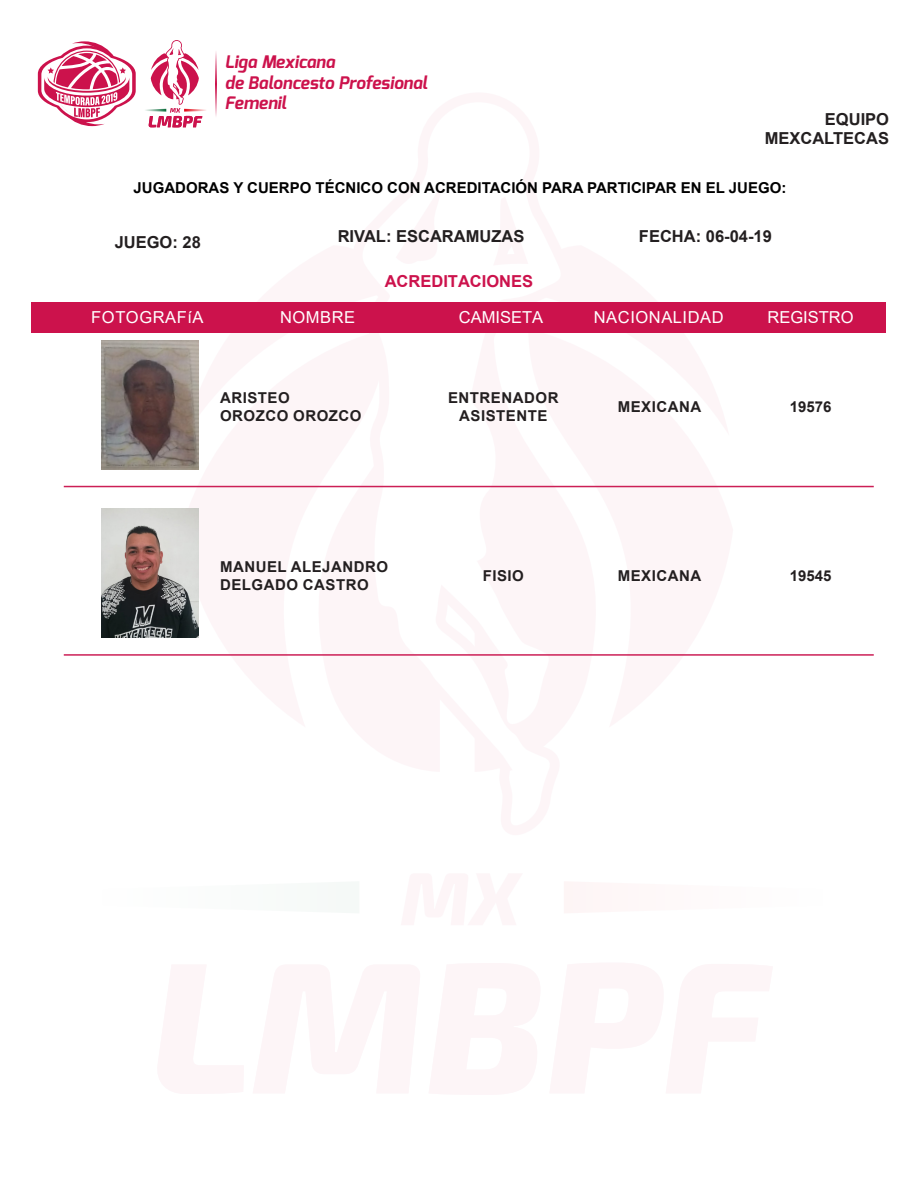
<style>
.page{position:relative;width:918px;height:1188px;background:#fff}
.page>*{position:absolute;margin:0;border:0;box-sizing:border-box;transform-origin:0 0}
.t1{font:italic 700 17.25px/20.9px "Exo";color:#cc124c}
.t2{font:700 16.5px/19.8px "Arial";color:#231f20;text-align:right}
.t3{font:16.5px "Arial";letter-spacing:.035em;color:#fff}
.t4{font:16.5px "Arial";color:#fff}
.t5{font:700 16.5px "Arial";color:#cc124c}
.t6{font:700 15px/18px "Arial";letter-spacing:.035em;color:#231f20;text-align:center}
.t7{font:700 15px "Arial";color:#000}
</style>
<div class="page">
<svg style="left:181px;top:302px;width:552px;height:336px;fill:#fdf5f7"></svg>
<svg style="left:349px;top:302px;width:223px;height:336px;fill:#fdf5f7"></svg>
<svg style="left:360px;top:302px;width:203px;height:336px"></svg>
<div style="left:32px;top:303px;width:854px;height:30px;background:#cc124c"></div>
<svg style="left:145px;top:40px;width:61px;height:88px"></svg>
<svg style="left:215px;top:52px;width:2px;height:64px"></svg>
<svg style="left:38px;top:41px;width:98px;height:85px"></svg>
<img style="left:102px;top:340px;width:96px;height:129px">
<hr style="left:64px;top:486px;width:810px;height:1px;background:#cc1f56">
<img style="left:102px;top:509px;width:96px;height:129px">
<hr style="left:64px;top:654px;width:810px;height:2px;background:#cc1f56">
<p class="t1" style="left:225px;top:51px;width:204px">Liga Mexicana<br>de Baloncesto Profesional<br>Femenil</p>
<p class="t2" style="left:765px;top:109px;width:126px">EQUIPO<br>MEXCALTECAS</p>
<p class="t7" style="left:134px;top:178px;width:654px">JUGADORAS Y CUERPO TÉCNICO CON ACREDITACIÓN PARA PARTICIPAR EN EL JUEGO:</p>
<p class="t2" style="left:115px;top:233px;width:88px">JUEGO: 28</p>
<p class="t2" style="left:338px;top:226px;width:188px">RIVAL: ESCARAMUZAS</p>
<p class="t2" style="left:639px;top:226px;width:134px">FECHA: 06-04-19</p>
<p class="t5" style="left:385px;top:270px;width:150px">ACREDITACIONES</p>
<p class="t3" style="left:91px;top:306px;width:114px">FOTOGRAFíA</p>
<p class="t3" style="left:280px;top:306px;width:77px">NOMBRE</p>
<p class="t4" style="left:459px;top:306px;width:86px">CAMISETA</p>
<p class="t4" style="left:768px;top:306px;width:88px">REGISTRO</p>
<p class="t3" style="left:594px;top:306px;width:131px">NACIONALIDAD</p>
<p class="t6" style="left:220px;top:389px;width:71px">ARISTEO</p>
<p class="t6" style="left:220px;top:407px;width:143px">OROZCO OROZCO</p>
<p class="t6" style="left:210px;top:408px;width:120px">(APELLIDOS)&gt;&gt;</p>
<p class="t6" style="left:437px;top:381px;width:115px">LA JUGADORA<br>1&gt;&gt;</p>
<p class="t6" style="left:448px;top:389px;width:112px">ENTRENADOR<br>ASISTENTE</p>
<p class="t6" style="left:618px;top:398px;width:85px">MEXICANA</p>
<p class="t6" style="left:790px;top:398px;width:43px">19576</p>
<p class="t6" style="left:220px;top:558px;width:170px">MANUEL ALEJANDRO</p>
<p class="t6" style="left:220px;top:576px;width:150px">DELGADO CASTRO</p>
<p class="t6" style="left:483px;top:567px;width:43px">FISIO</p>
<p class="t6" style="left:618px;top:567px;width:85px">MEXICANA</p>
<p class="t6" style="left:790px;top:567px;width:43px">19545</p>
</div>
